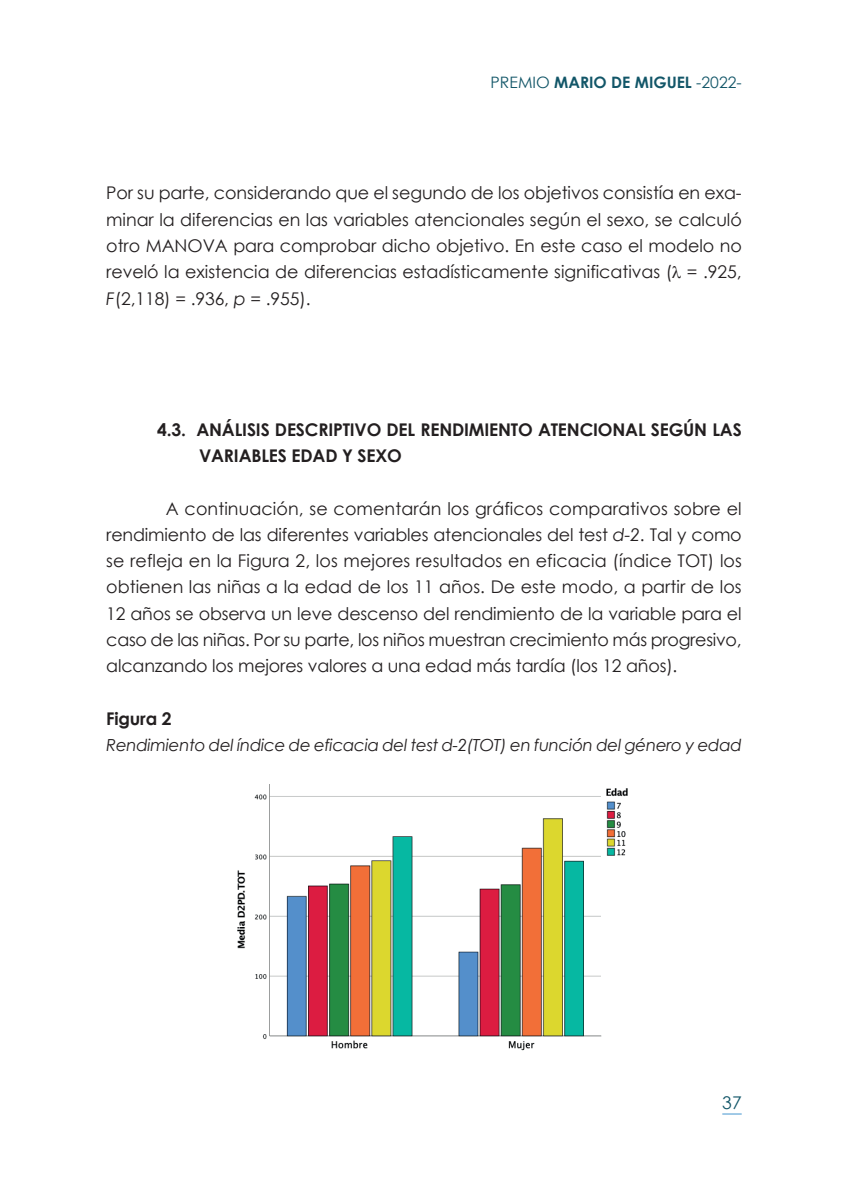
<style>
.page{position:relative;width:848px;height:1195px;background:#fff}
.page>*{position:absolute;margin:0;border:0;box-sizing:border-box;transform-origin:0 0}
.t1{font:17.5px/26.2px "Century Gothic";letter-spacing:-.005em;color:#231f20;text-align:justify}
.t2{font:700 17.5px/26.2px "Century Gothic";letter-spacing:-.01em;color:#231f20}
.t3{font:17.5px "Century Gothic";color:#125668}
.t4{font:italic 16.62px "Century Gothic";letter-spacing:-.015em;color:#231f20}
.t5{font:700 15.75px "Century Gothic";color:#125668}
.s1{font-weight:400}
.s2{font-style:italic}
</style>
<div class="page">
<svg style="left:722px;top:1113px;width:19px;height:1px"></svg>
<img style="left:237px;top:784px;width:390px;height:267px">
<p class="t5" style="left:490px;top:71px;width:252px"><span class="s1">PREMIO</span> MARIO DE MIGUEL <span class="s1">-2022-</span></p>
<p class="t1" style="left:106px;top:180px;width:637px">Por su parte, considerando que el segundo de los objetivos consistía en exa&shy;minar la diferencias en las variables atencionales según el sexo, se calculó otro MANOVA para comprobar dicho objetivo. En este caso el modelo no reveló la existencia de diferencias estadísticamente significativas ( = .925, <span class="s2">F</span>(2,118) = .936, <span class="s2">p</span> = .955).</p>
<p class="t2" style="left:199px;top:415px;width:544px;text-indent:-42px">4.3. ANÁLISIS DESCRIPTIVO DEL RENDIMIENTO ATENCIONAL SEGÚN LAS<br>VARIABLES EDAD Y SEXO</p>
<p class="t1" style="left:106px;top:495px;width:637px;text-indent:60px">A continuación, se comentarán los gráficos comparativos sobre el rendimiento de las diferentes variables atencionales del test <span class="s2">d-2</span>. Tal y como se refleja en la Figura 2, los mejores resultados en eficacia (índice TOT) los obtienen las niñas a la edad de los 11 años. De este modo, a partir de los 12 años se observa un leve descenso del rendimiento de la variable para el caso de las niñas. Por su parte, los niños muestran crecimiento más progresivo, alcanzando los mejores valores a una edad más tardía (los 12 años).</p>
<p class="t2" style="left:106px;top:704px;width:67px">Figura 2</p>
<p class="t4" style="left:106px;top:733px;width:637px">Rendimiento del índice de eficacia del test d-2(TOT) en función del género y edad</p>
<p class="t3" style="left:722px;top:1090px;width:21px">37</p>
</div>
